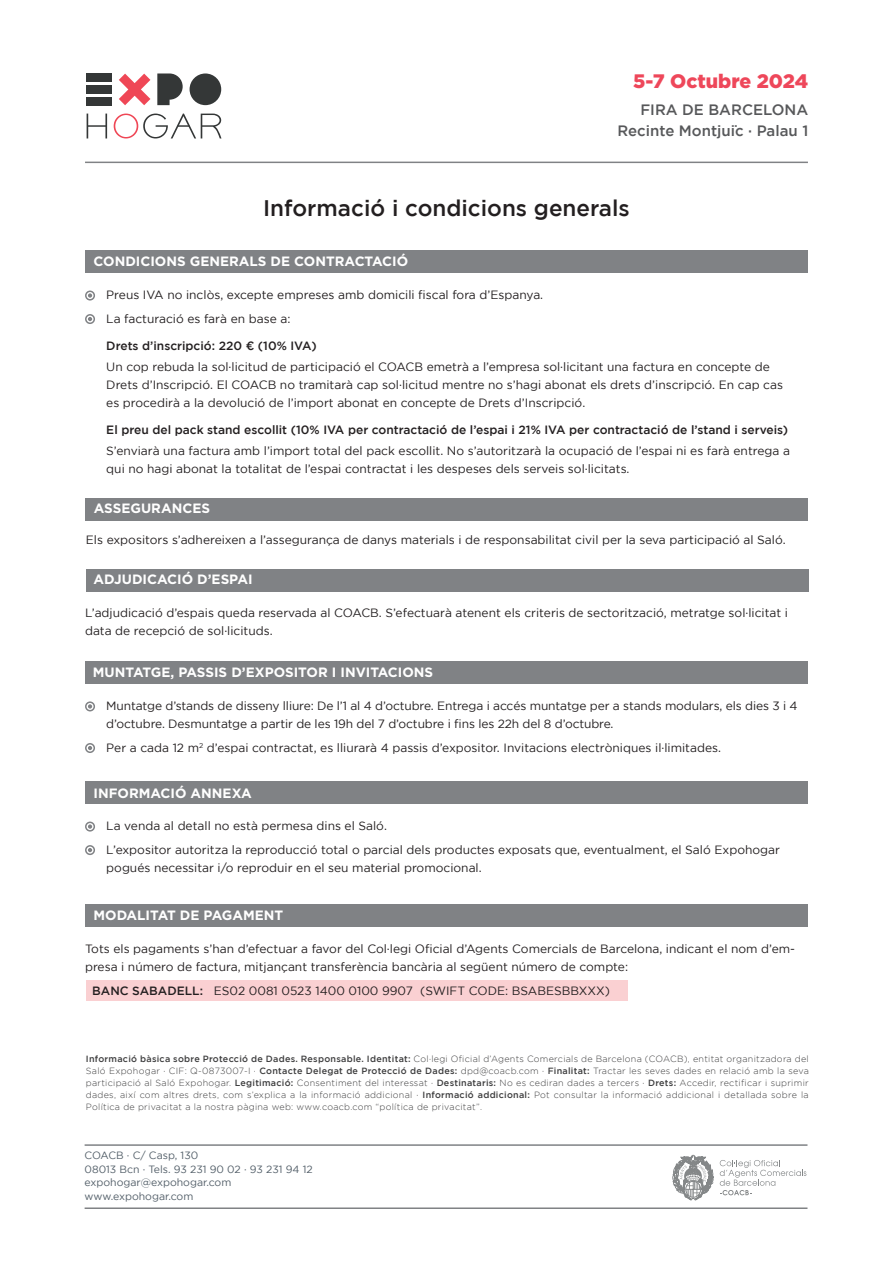
<style>
.page{position:relative;width:893px;height:1263px;background:#fff}
.page>*{position:absolute;margin:0;border:0;box-sizing:border-box;transform-origin:0 0}
.t1{font:500 22.5px "Gotham";color:#231f20}
.t2{font:900 19.5px "Gotham";color:#ee475a}
.t3{font:500 15px/21px "Gotham";color:#57585a;text-align:right}
.t4{font:700 13.5px "Gotham";color:#fff}
.t5{font:12px/18px "Gotham";color:#231f20}
.t6{font:500 12px "Gotham";color:#231f20}
.t7{font:10.5px/13.5px "Gotham";color:#525e68}
.t8{font:300 9px/12px "Gotham";letter-spacing:.03em;color:#3e3e3f;text-align:justify}
.s1{font-weight:500}
</style>
<div class="page">
<div style="left:85px;top:250px;width:723px;height:23px;background:#808285"></div>
<hr style="left:85px;top:162px;width:723px;height:1px;background:#808285">
<div style="left:85px;top:291px;width:10px;height:10px;border:2px solid #808285;border-radius:50%"></div>
<svg style="left:88px;top:293px;width:4px;height:5px"></svg>
<div style="left:85px;top:314px;width:10px;height:10px;border:2px solid #808285;border-radius:50%"></div>
<svg style="left:88px;top:317px;width:4px;height:4px"></svg>
<div style="left:85px;top:662px;width:723px;height:22px;background:#808285"></div>
<div style="left:85px;top:701px;width:10px;height:10px;border:2px solid #808285;border-radius:50%"></div>
<svg style="left:88px;top:704px;width:4px;height:4px"></svg>
<div style="left:85px;top:743px;width:10px;height:10px;border:2px solid #808285;border-radius:50%"></div>
<svg style="left:88px;top:746px;width:4px;height:4px"></svg>
<div style="left:85px;top:782px;width:723px;height:22px;background:#808285"></div>
<div style="left:85px;top:821px;width:10px;height:10px;border:2px solid #808285;border-radius:50%"></div>
<svg style="left:88px;top:824px;width:4px;height:5px"></svg>
<div style="left:85px;top:845px;width:10px;height:10px;border:2px solid #808285;border-radius:50%"></div>
<svg style="left:88px;top:848px;width:4px;height:4px"></svg>
<div style="left:86px;top:569px;width:723px;height:22px;background:#808285"></div>
<div style="left:85px;top:904px;width:723px;height:23px;background:#808285"></div>
<div style="left:86px;top:980px;width:541px;height:20px;background:#fad0d2"></div>
<div style="left:85px;top:498px;width:723px;height:22px;background:#808285"></div>
<div style="left:87px;top:73px;width:25px;height:9px;background:#343737"></div>
<div style="left:87px;top:85px;width:25px;height:9px;background:#343737"></div>
<div style="left:87px;top:97px;width:25px;height:8px;background:#343737"></div>
<svg style="left:119px;top:74px;width:31px;height:31px"></svg>
<div style="left:190px;top:73px;width:31px;height:32px;background:#343737;border-radius:50%"></div>
<svg style="left:157px;top:73px;width:26px;height:32px"></svg>
<svg style="left:87px;top:114px;width:134px;height:24px"></svg>
<hr style="left:85px;top:1144px;width:722px;height:2px;background:#808285">
<hr style="left:85px;top:1207px;width:722px;height:2px;background:#808285">
<svg style="left:672px;top:1154px;width:42px;height:46px"></svg>
<svg style="left:720px;top:1160px;width:86px;height:35px"></svg>
<h2 class="t2" style="left:633px;top:70px;width:176px">5-7 Octubre 2024</h2>
<p class="t3" style="left:617px;top:99px;width:192px">FIRA DE BARCELONA<br>Recinte Montjuïc · Palau 1</p>
<h1 class="t1" style="left:263px;top:196px;width:368px">Informació i condicions generals</h1>
<p class="t4" style="left:94px;top:254px;width:316px">CONDICIONS GENERALS DE CONTRACTACIÓ</p>
<p class="t5" style="left:106px;top:283px;width:438px;line-height:24px">Preus IVA no inclòs, excepte empreses amb domicili fiscal fora d’Espanya.<br>La facturació es farà en base a:</p>
<p class="t6" style="left:106px;top:339px;width:212px">Drets d’inscripció: 220 ¤ (10% IVA)</p>
<p class="t5" style="left:106px;top:358px;width:678px">Un cop rebuda la sol·licitud de participació el COACB emetrà a l’empresa sol·licitant una factura en concepte de<br>Drets d’Inscripció. El COACB no tramitarà cap sol·licitud mentre no s’hagi abonat els drets d’inscripció. En cap cas es procedirà a la devolució de l’import abonat en concepte de Drets d’Inscripció.</p>
<p class="t6" style="left:106px;top:423px;width:683px">El preu del pack stand escollit (10% IVA per contractació de l’espai i 21% IVA per contractació de l’stand i serveis)</p>
<p class="t5" style="left:106px;top:442px;width:685px">S’enviarà una factura amb l’import total del pack escollit. No s’autoritzarà la ocupació de l’espai ni es farà entrega a qui no hagi abonat la totalitat de l’espai contractat i les despeses dels serveis sol·licitats.</p>
<p class="t4" style="left:94px;top:500px;width:118px">ASSEGURANCES</p>
<p class="t5" style="left:86px;top:530px;width:701px">Els expositors s’adhereixen a l’assegurança de danys materials i de responsabilitat civil per la seva participació al Saló.</p>
<p class="t4" style="left:94px;top:571px;width:161px">ADJUDICACIÓ D’ESPAI</p>
<p class="t5" style="left:85px;top:603px;width:704px">L’adjudicació d’espais queda reservada al COACB. S’efectuarà atenent els criteris de sectorització, metratge sol·licitat i data de recepció de sol·licituds.</p>
<p class="t4" style="left:93px;top:664px;width:342px">MUNTATGE, PASSIS D’EXPOSITOR I INVITACIONS</p>
<p class="t5" style="left:106px;top:697px;width:693px">Muntatge d’stands de disseny lliure: De l’1 al 4 d’octubre. Entrega i accés muntatge per a stands modulars, els dies 3 i 4 d’octubre. Desmuntatge a partir de les 19h del 7 d’octubre i fins les 22h del 8 d’octubre.</p>
<p class="t5" style="left:106px;top:739px;width:616px">Per a cada 12 m<sup>2</sup> d’espai contractat, es lliurarà 4 passis d’expositor. Invitacions electròniques il·limitades.</p>
<p class="t4" style="left:94px;top:785px;width:160px">INFORMACIÓ ANNEXA</p>
<p class="t5" style="left:106px;top:814px;width:675px;line-height:24px">La venda al detall no està permesa dins el Saló.<br>L’expositor autoritza la reproducció total o parcial dels productes exposats que, eventualment, el Saló Expohogar</p>
<p class="t5" style="left:106px;top:859px;width:377px">pogués necessitar i/o reproduir en el seu material promocional.</p>
<p class="t4" style="left:94px;top:907px;width:191px">MODALITAT DE PAGAMENT</p>
<p class="t5" style="left:85px;top:939px;width:711px">Tots els pagaments s’han d’efectuar a favor del Col·legi Oficial d’Agents Comercials de Barcelona, indicant el nom d’em&shy;presa i número de factura, mitjançant transferència bancària al següent número de compte:</p>
<p class="t5" style="left:92px;top:981px;width:519px"><span class="s1">BANC SABADELL:</span> ES02 0081 0523 1400 0100 9907 (SWIFT CODE: BSABESBBXXX)</p>
<p class="t8" style="left:86px;top:1052px;width:724px"><span class="s1">Informació bàsica sobre Protecció de Dades. Responsable. Identitat:</span> Col·legi Oficial d’Agents Comercials de Barcelona (COACB), entitat organitzadora del Saló Expohogar · CIF: Q-0873007-I · <span class="s1">Contacte Delegat de Protecció de Dades:</span> dpd@coacb.com · <span class="s1">Finalitat:</span> Tractar les seves dades en relació amb la seva participació al Saló Expohogar. <span class="s1">Legitimació:</span> Consentiment del interessat · <span class="s1">Destinataris:</span> No es cediran dades a tercers · <span class="s1">Drets:</span> Accedir, rectificar i suprimir dades, així com altres drets, com s’explica a la informació addicional · <span class="s1">Informació addicional:</span> Pot consultar la informació addicional i detallada sobre la Política de privacitat a la nostra pàgina web: www.coacb.com “política de privacitat”.</p>
<p class="t7" style="left:85px;top:1149px;width:230px">COACB · C/ Casp, 130<br>08013 Bcn · Tels. 93 231 90 02 · 93 231 94 12 expohogar@expohogar.com www.expohogar.com</p>
</div>
